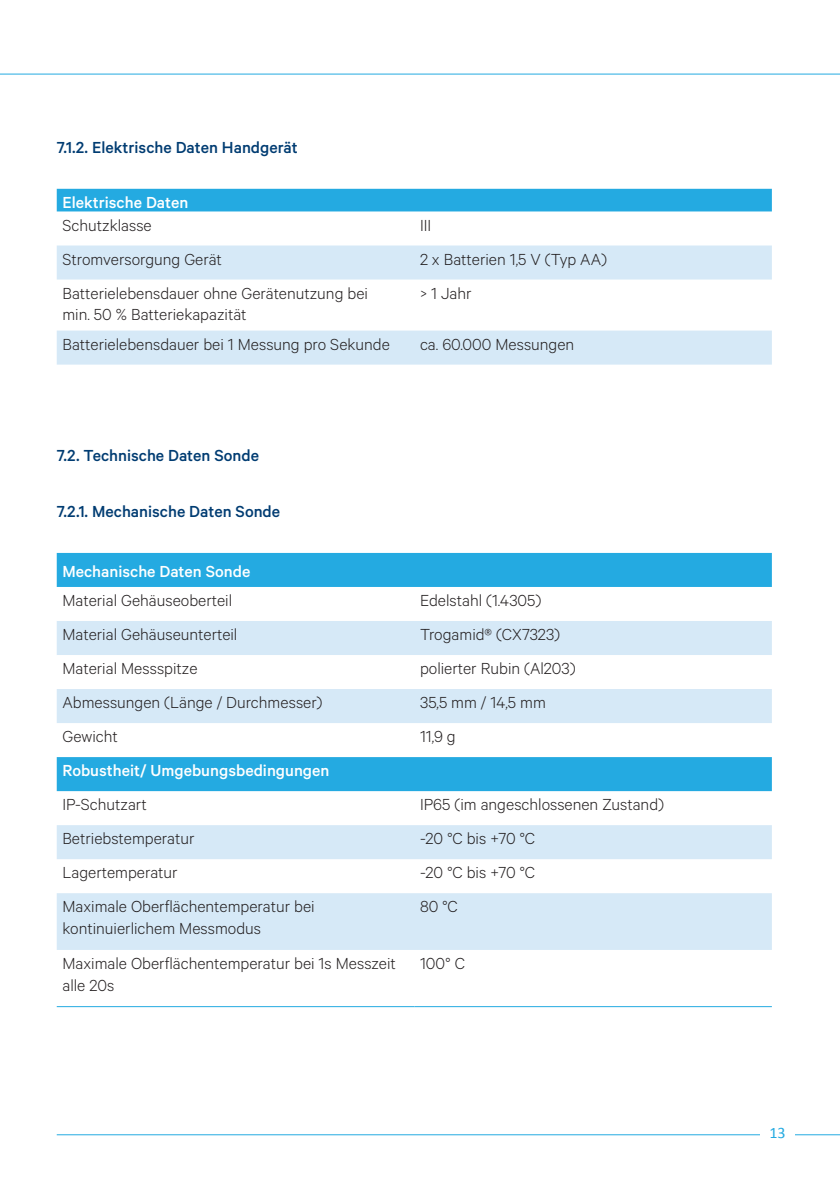
<style>
.page{position:relative;width:840px;height:1191px;background:#fff}
.page>*{position:absolute;margin:0;border:0;box-sizing:border-box;transform-origin:0 0}
.t1{font:300 18px/21.6px "Calibre";color:#231f20}
.t2{font:500 18px "Calibre";color:#003c72}
.t3{font:500 18px "Calibre";color:#fff}
.t4{font:16px "Calibri";color:#24aae1}
</style>
<div class="page">
<hr style="left:57px;top:1134px;width:782px;height:1px;background:#24aae1">
<hr style="left:0;top:74px;width:839px;height:1px;background:#24aae1">
<div style="left:760px;top:1125px;width:34px;height:28px;background:#fff"></div>
<div style="left:57px;top:189px;width:714px;height:22px;background:#24aae1"></div>
<svg style="left:57px;top:245px;width:714px;height:119px;fill:#d6e9f7"></svg>
<div style="left:57px;top:553px;width:714px;height:34px;background:#24aae1"></div>
<svg style="left:57px;top:621px;width:714px;height:329px;fill:#d6e9f7"></svg>
<hr style="left:57px;top:1006px;width:357px;height:1px;background:#24aae1">
<hr style="left:414px;top:1006px;width:357px;height:1px;background:#24aae1">
<p class="t2" style="left:57px;top:137px;width:242px">7.1.2. Elektrische Daten Handgerät</p>
<p class="t3" style="left:62px;top:192px;width:127px">Elektrische Daten</p>
<p class="t1" style="left:62px;top:213px;width:91px">Schutzklasse</p>
<p class="t1" style="left:420px;top:213px;width:13px">III</p>
<p class="t1" style="left:62px;top:247px;width:161px">Stromversorgung Gerät</p>
<p class="t1" style="left:420px;top:247px;width:188px">2 x Batterien 1,5 V (Typ AA)</p>
<p class="t1" style="left:62px;top:281px;width:307px">Batterielebensdauer ohne Gerätenutzung bei min. 50 % Batteriekapazität</p>
<p class="t1" style="left:420px;top:281px;width:53px">&gt; 1 Jahr</p>
<p class="t1" style="left:62px;top:332px;width:329px">Batterielebensdauer bei 1 Messung pro Sekunde</p>
<p class="t1" style="left:420px;top:332px;width:156px">ca. 60.000 Messungen</p>
<p class="t2" style="left:57px;top:445px;width:204px">7.2. Technische Daten Sonde</p>
<p class="t2" style="left:57px;top:501px;width:225px">7.2.1. Mechanische Daten Sonde</p>
<p class="t3" style="left:62px;top:560px;width:189px">Mechanische Daten Sonde</p>
<p class="t1" style="left:62px;top:589px;width:171px">Material Gehäuseoberteil</p>
<p class="t1" style="left:420px;top:589px;width:123px">Edelstahl (1.4305)</p>
<p class="t1" style="left:62px;top:623px;width:176px">Material Gehäuseunterteil</p>
<p class="t1" style="left:420px;top:623px;width:141px">Trogamid® (CX7323)</p>
<p class="t1" style="left:62px;top:657px;width:136px">Material Messspitze</p>
<p class="t1" style="left:420px;top:657px;width:157px">polierter Rubin (Al203)</p>
<p class="t1" style="left:62px;top:691px;width:261px">Abmessungen (Länge / Durchmesser)</p>
<p class="t1" style="left:420px;top:691px;width:127px">35,5 mm / 14,5 mm</p>
<p class="t1" style="left:62px;top:725px;width:57px">Gewicht</p>
<p class="t1" style="left:420px;top:725px;width:37px">11,9 g</p>
<p class="t3" style="left:62px;top:760px;width:268px">Robustheit/ Umgebungsbedingungen</p>
<p class="t1" style="left:62px;top:793px;width:86px">IP-Schutzart</p>
<p class="t1" style="left:420px;top:793px;width:245px">IP65 (im angeschlossenen Zustand)</p>
<p class="t1" style="left:62px;top:827px;width:133px">Betriebstemperatur</p>
<p class="t1" style="left:420px;top:827px;width:117px">-20 °C bis +70 °C</p>
<p class="t1" style="left:62px;top:861px;width:117px">Lagertemperatur</p>
<p class="t1" style="left:420px;top:861px;width:117px">-20 °C bis +70 °C</p>
<p class="t1" style="left:62px;top:895px;width:253px">Maximale Oberflächentemperatur bei kontinuierlichem Messmodus</p>
<p class="t1" style="left:420px;top:895px;width:39px">80 °C</p>
<p class="t1" style="left:62px;top:952px;width:335px">Maximale Oberflächentemperatur bei 1s Messzeit alle 20s</p>
<p class="t1" style="left:420px;top:952px;width:47px">100° C</p>
<p class="t4" style="left:769px;top:1122px;width:18px">13</p>
</div>
